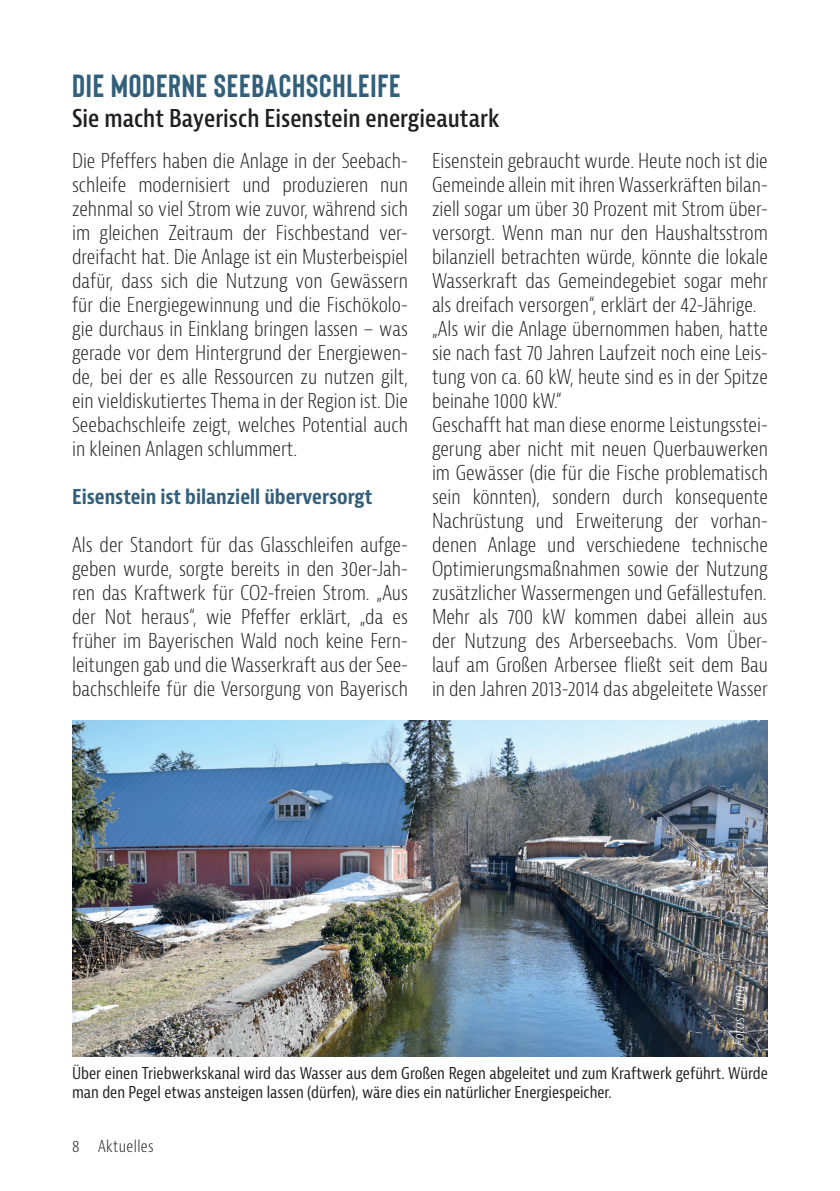
<style>
.page{position:relative;width:840px;height:1191px;background:#fff}
.page>*{position:absolute;margin:0;border:0;box-sizing:border-box;transform-origin:0 0}
.t1{font:700 32px "Bison";letter-spacing:.025em;color:#325f7a}
.t2{font:600 condensed 24px "Bernina Sans";color:#231f20}
.t3{font:300 condensed 20px/24px "Bernina Sans";color:#231f20;text-align:justify}
.t4{font:700 condensed 20px "Bernina Sans";color:#325f7a}
.t5{font:condensed 16px/19.2px "Bernina Sans";color:#231f20}
.t6{font:300 condensed 16px "Bernina Sans";letter-spacing:.025em;color:#231f20}
.t7{font:italic 300 condensed 15px "Bernina Sans";color:#fff}
</style>
<div class="page">
<img style="left:72px;top:720px;width:695px;height:336px">
<h1 class="t1" style="left:72px;top:68px;width:330px">DIE MODERNE SEEBACHSCHLEIFE</h1>
<p class="t2" style="left:72px;top:103px;width:428px">Sie macht Bayerisch Eisenstein energieautark</p>
<p class="t3" style="left:72px;top:149px;width:337px">Die Pfeffers haben die Anlage in der Seebach&shy;schleife modernisiert und produzieren nun zehnmal so viel Strom wie zuvor, während sich im gleichen Zeitraum der Fischbestand ver&shy;dreifacht hat. Die Anlage ist ein Musterbeispiel dafür, dass sich die Nutzung von Gewässern für die Energiegewinnung und die Fischökolo&shy;gie durchaus in Einklang bringen lassen – was gerade vor dem Hintergrund der Energiewen&shy;de, bei der es alle Ressourcen zu nutzen gilt, ein vieldiskutiertes Thema in der Region ist. Die Seebachschleife zeigt, welches Potential auch in kleinen Anlagen schlummert.</p>
<p class="t4" style="left:72px;top:484px;width:302px">Eisenstein ist bilanziell überversorgt</p>
<p class="t3" style="left:72px;top:533px;width:337px">Als der Standort für das Glasschleifen aufge&shy;geben wurde, sorgte bereits in den 30er-Jah&shy;ren das Kraftwerk für CO2-freien Strom. „Aus der Not heraus“, wie Pfeffer erklärt, „da es früher im Bayerischen Wald noch keine Fern&shy;leitungen gab und die Wasserkraft aus der See&shy;bachschleife für die Versorgung von Bayerisch</p>
<p class="t3" style="left:432px;top:149px;width:337px;text-align:left">Eisenstein gebraucht wurde. Heute noch ist die Gemeinde allein mit ihren Wasserkräften bilan&shy;ziell sogar um über 30 Prozent mit Strom über&shy;versorgt. Wenn man nur den Haushaltsstrom bilanziell betrachten würde, könnte die lokale Wasserkraft das Gemeindegebiet sogar mehr als dreifach versorgen“, erklärt der 42-Jährige. „Als wir die Anlage übernommen haben, hatte sie nach fast 70 Jahren Laufzeit noch eine Leis&shy;tung von ca. 60 kW, heute sind es in der Spitze beinahe 1000 kW.“<br>Geschafft hat man diese enorme Leistungsstei&shy;gerung aber nicht mit neuen Querbauwerken im Gewässer (die für die Fische problematisch sein könnten), sondern durch konsequente Nachrüstung und Erweiterung der vorhan&shy;denen Anlage und verschiedene technische Optimierungsmaßnahmen sowie der Nutzung zusätzlicher Wassermengen und Gefällestufen.<br>Mehr als 700 kW kommen dabei allein aus der Nutzung des Arberseebachs. Vom Über&shy;lauf am Großen Arbersee fließt seit dem Bau in den Jahren 2013-2014 das abgeleitete Wasser</p>
<p class="t7" style="left:729px;top:1045px;width:62px;rotate:-90deg">Fotos: Lang</p>
<p class="t5" style="left:72px;top:1064px;width:697px">Über einen Triebwerkskanal wird das Wasser aus dem Großen Regen abgeleitet und zum Kraftwerk geführt. Würde man den Pegel etwas ansteigen lassen (dürfen), wäre dies ein natürlicher Energiespeicher.</p>
<p class="t6" style="left:72px;top:1136px;width:83px">8 Aktuelles</p>
</div>
